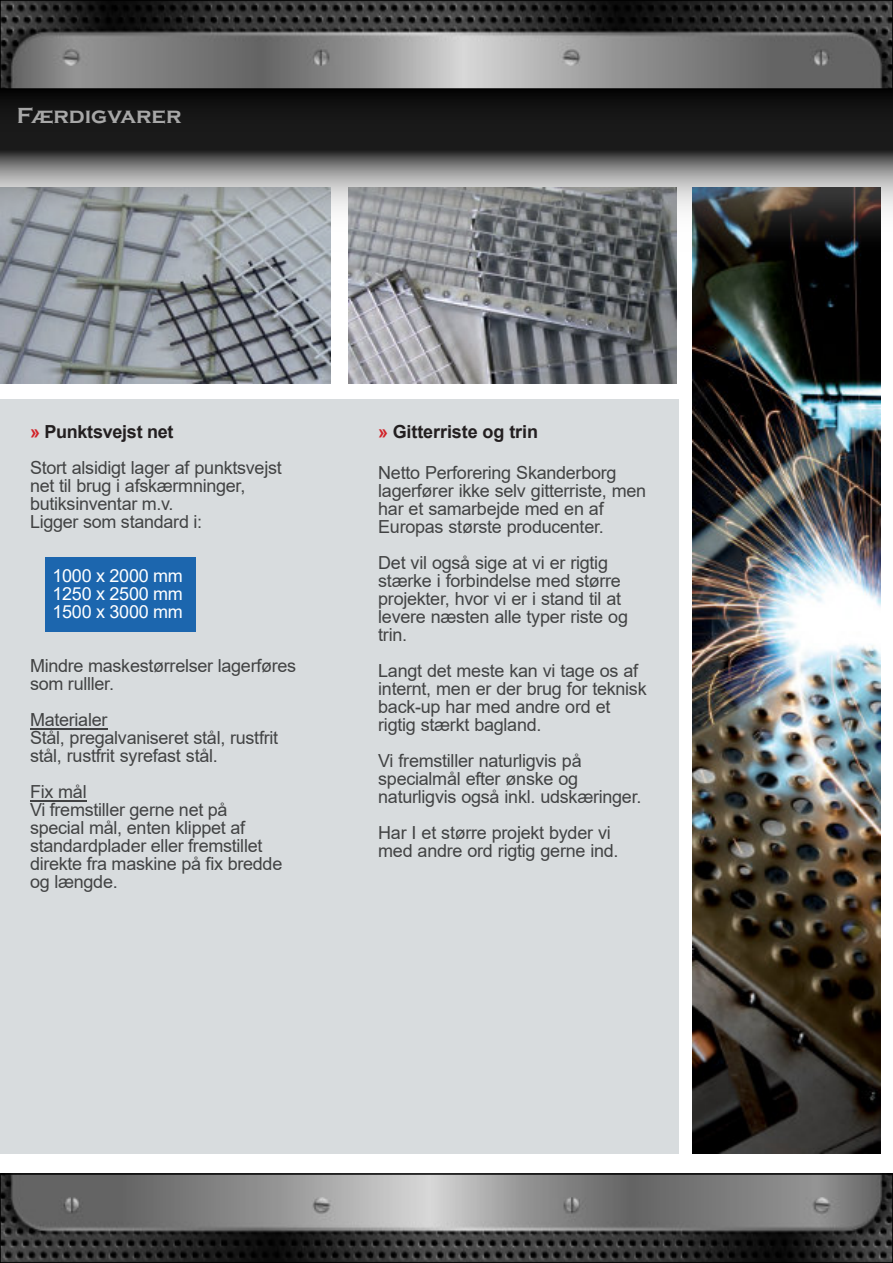
<style>
.page{position:relative;width:893px;height:1263px;background:#fff}
.page>*{position:absolute;margin:0;border:0;box-sizing:border-box;transform-origin:0 0}
.t1{font:700 22.5px "Copperplate Gothic";color:rgb(255 255 255/.62)}
.t2{font:18px/18px "Arial";letter-spacing:-.015em;color:rgb(0 0 0/.7)}
.t3{font:18px/18px "Arial";letter-spacing:-.015em;color:#fff;text-align:justify}
.t4{font:700 18px "Arial";letter-spacing:-.005em;color:#231f20}
.s1{font-weight:700;color:#d22329}
.s2{font-weight:700;color:#231f20}
.s3{color:#d22329}
</style>
<div class="page">
<img style="left:3px;top:1176px;width:887px;height:84px">
<div style="left:0;top:1173px;width:893px;height:90px;border:2px solid #000"></div>
<img style="left:0;top:3px;width:893px;height:248px">
<div style="left:0;top:0;width:893px;height:90px;border:2px solid #000"></div>
<div style="left:0;top:399px;width:678px;height:754px;background:#d8dcde"></div>
<div style="left:45px;top:557px;width:151px;height:74px;background:#1c66ae"></div>
<hr style="left:30px;top:728px;width:77px;height:1px;background:#414243">
<hr style="left:30px;top:800px;width:57px;height:1px;background:#414243">
<img style="left:693px;top:188px;width:187px;height:965px">
<img style="left:0;top:188px;width:330px;height:195px">
<img style="left:348px;top:188px;width:329px;height:195px">
<p class="t1" style="left:17px;top:102px;width:166px">Færdigvarer</p>
<p class="t2" style="left:30px;top:416px;width:253px;line-height:36px"><span class="s1">»</span> <span class="s2">Punktsvejst net<br></span>Stort alsidigt lager af punktsvejst</p>
<p class="t2" style="left:30px;top:479px;width:217px">net til brug i afskærmninger, butiksinventar m.v.<br>Ligger som standard i:</p>
<p class="t3" style="left:52px;top:569px;width:132px">1000 x 2000 mm 1250 x 2500 mm 1500 x 3000 mm</p>
<p class="t2" style="left:30px;top:659px;width:268px">Mindre maskestørrelser lagerføres som rulller.</p>
<p class="t2" style="left:30px;top:713px;width:250px">Materialer<br>Stål, pregalvaniseret stål, rustfrit stål, rustfrit syrefast stål.</p>
<p class="t2" style="left:30px;top:785px;width:254px">Fix mål<br>Vi fremstiller gerne net på special mål, enten klippet af standardplader eller fremstillet direkte fra maskine på fix bredde og længde.</p>
<p class="t4" style="left:378px;top:425px;width:161px"><span class="s3">»</span> Gitterriste og trin</p>
<p class="t2" style="left:378px;top:465px;width:270px">Netto Perforering Skanderborg lagerfører ikke selv gitterriste, men har et samarbejde med en af<br>Europas største producenter.</p>
<p class="t2" style="left:378px;top:555px;width:251px">Det vil også sige at vi er rigtig stærke i forbindelse med større projekter, hvor vi er i stand til at levere næsten alle typer riste og trin.</p>
<p class="t2" style="left:378px;top:663px;width:270px">Langt det meste kan vi tage os af internt, men er der brug for teknisk back-up har med andre ord et rigtig stærkt bagland.</p>
<p class="t2" style="left:378px;top:753px;width:265px">Vi fremstiller naturligvis på specialmål efter ønske og naturligvis også inkl. udskæringer.</p>
<p class="t2" style="left:378px;top:825px;width:242px">Har I et større projekt byder vi med andre ord rigtig gerne ind.</p>
</div>
